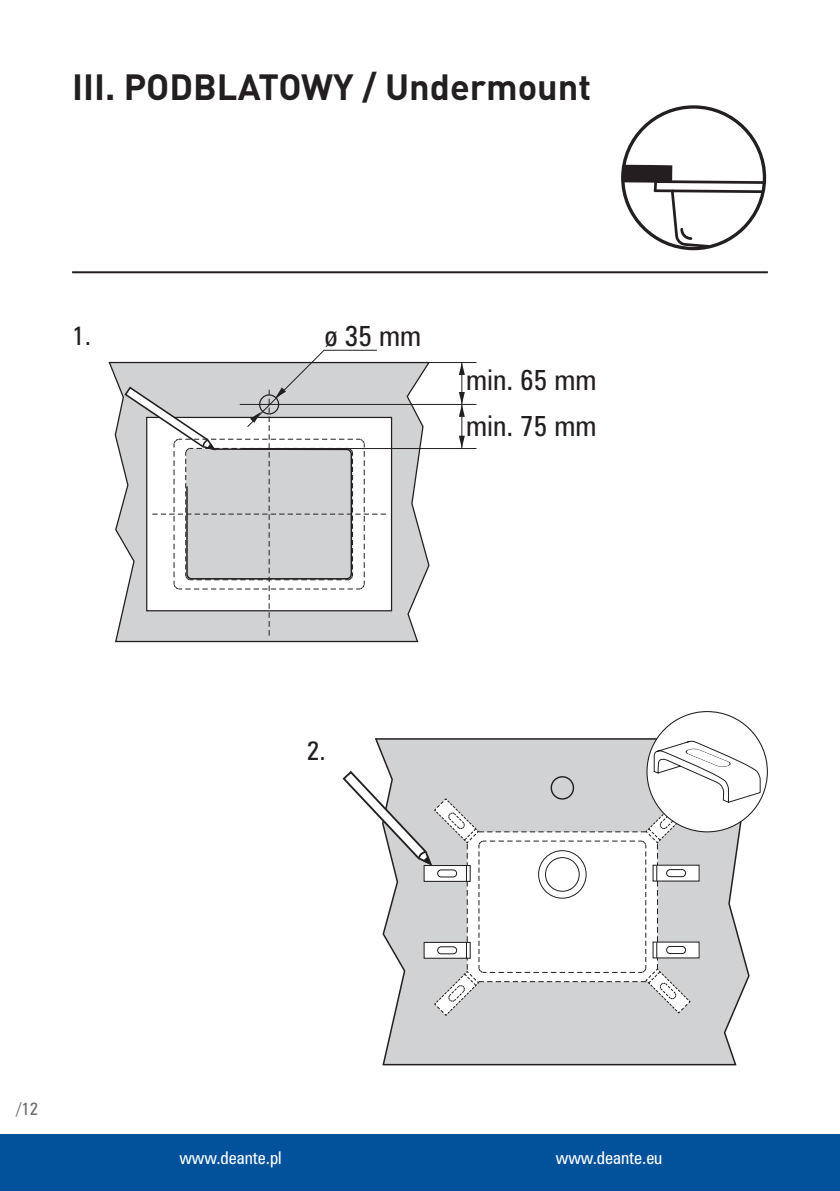
<style>
.page{position:relative;width:840px;height:1191px;background:#fff}
.page>*{position:absolute;margin:0;border:0;box-sizing:border-box;transform-origin:0 0}
.t1{font:700 36px "DIN Pro";color:#231f20}
.t2{font:26px "Zurich Cn PL";color:#231f20}
.t3{font:24px "Zurich Cn PL";color:#231f20}
.t4{font:16px "Zurich Cn PL";color:#fff}
.t5{font:16px "Zurich Cn PL";color:#6c6d70}
</style>
<div class="page">
<div style="left:0;top:1134px;width:839px;height:57px;background:#01519b"></div>
<hr style="left:839px;top:1134px;width:1px;height:57px;background:#01519b">
<svg style="left:108px;top:361px;width:311px;height:282px"></svg>
<svg style="left:123px;top:349px;width:354px;height:286px"></svg>
<svg style="left:374px;top:738px;width:363px;height:328px;background:#c9cacc"></svg>
<div style="left:646px;top:711px;width:121px;height:121px;background:#fff;border-radius:50%"></div>
<svg style="left:342px;top:740px;width:418px;height:276px"></svg>
<svg style="left:538px;top:850px;width:47px;height:48px"></svg>
<div style="left:538px;top:850px;width:48px;height:48px;border:1px solid #231f20;border-radius:50%"></div>
<div style="left:545px;top:857px;width:34px;height:34px;background:#fff;border-radius:50%"></div>
<div style="left:545px;top:857px;width:34px;height:34px;border:1px solid #231f20;border-radius:50%"></div>
<hr style="left:72px;top:271px;width:695px;height:2px;background:#231f20">
<svg style="left:621px;top:105px;width:145px;height:145px"></svg>
<h1 class="t1" style="left:72px;top:62px;width:520px">III. PODBLATOWY / Undermount</h1>
<h3 class="t3" style="left:72px;top:320px;width:20px">1.</h3>
<h2 class="t2" style="left:324px;top:319px;width:98px">ø 35 mm</h2>
<h2 class="t2" style="left:466px;top:362px;width:132px">min. 65 mm</h2>
<h2 class="t2" style="left:466px;top:408px;width:132px">min. 75 mm</h2>
<h3 class="t3" style="left:306px;top:734px;width:20px">2.</h3>
<p class="t5" style="left:17px;top:1097px;width:23px">/12</p>
<p class="t4" style="left:179px;top:1147px;width:104px">www.deante.pl</p>
<p class="t4" style="left:555px;top:1147px;width:108px">www.deante.eu</p>
</div>
